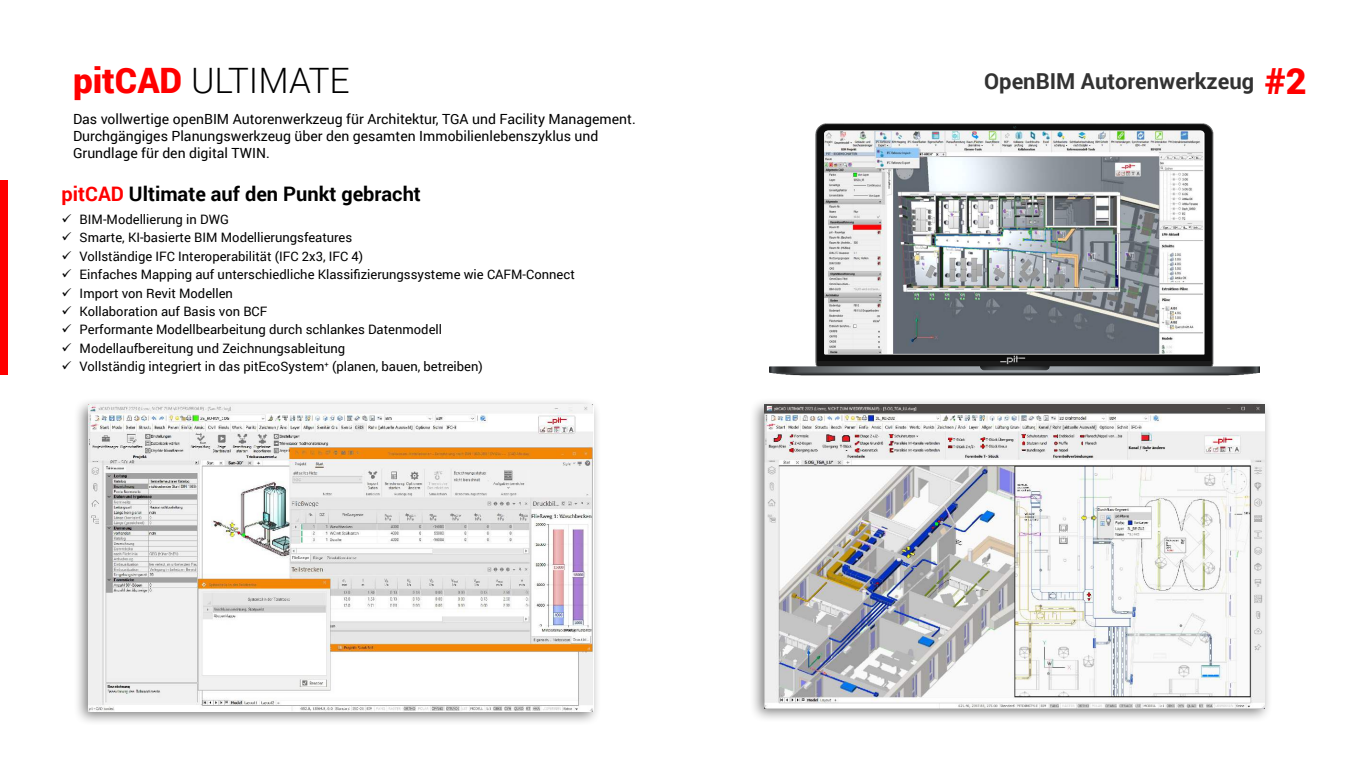
<style>
.page{position:relative;width:1366px;height:768px;background:#fff}
.page>*{position:absolute;margin:0;border:0;box-sizing:border-box;transform-origin:0 0}
.t1{font:300 35px "Roboto";color:#000}
.t2{font:700 22px "Roboto";color:#323232}
.t3{font:700 20px "Roboto";color:#000}
.t4{font:14px/16.8px "Roboto";color:#000}
.t5{font:13px/18.4px "Roboto";color:#000}
.s1{font-weight:900;color:#f00}
.s2{color:#f00}
.s3{font-weight:900;font-size:36px;color:#f00}
</style>
<div class="page">
<div style="left:73px;top:397px;width:529px;height:330px;background:#000;opacity:.5"></div>
<img style="left:88px;top:405px;width:506px;height:306px">
<div style="left:749px;top:397px;width:524px;height:326px;background:#000;opacity:.5"></div>
<img style="left:764px;top:405px;width:501px;height:303px">
<div style="left:0;top:180px;width:8px;height:195px;background:#f00"></div>
<img style="left:770px;top:123px;width:489px;height:253px">
<svg style="left:1000px;top:356px;width:25px;height:8px"></svg>
<img style="left:824px;top:131px;width:379px;height:223px">
<h1 class="t1" style="left:73px;top:60px;width:278px"><span class="s1">pitCAD</span> ULTIMATE</h1>
<p class="t4" style="left:73px;top:112px;width:564px">Das vollwertige openBIM Autorenwerkzeug für Architektur, TGA und Facility Management.<br>Durchgängiges Planungswerkzeug über den gesamten Immobilienlebenszyklus und<br>Grundlage für den digital TWIN.</p>
<h3 class="t3" style="left:62px;top:185px;width:361px"><span class="s2">pitCAD</span> Ultimate auf den Punkt gebracht</h3>
<p class="t5" style="left:80px;top:211px;width:497px">BIM-Modellierung in DWG<br>Smarte, KI-basierte BIM Modellierungsfeatures<br>Vollständige IFC Interoperabilität (IFC 2x3, IFC 4)<br>Einfaches Mapping auf unterschiedliche Klassifizierungssysteme wie CAFM-Connect Import von Revit Modellen<br>Kollaboration auf Basis von BCF<br>Performante Modellbearbeitung durch schlankes Datenmodell<br>Modellaufbereitung und Zeichnungsableitung<br>Vollständig integriert in das pitEcoSystem<sup>+</sup> (planen, bauen, betreiben)</p>
<h2 class="t2" style="left:984px;top:72px;width:324px">OpenBIM Autorenwerkzeug <span class="s3">#2</span></h2>
</div>
